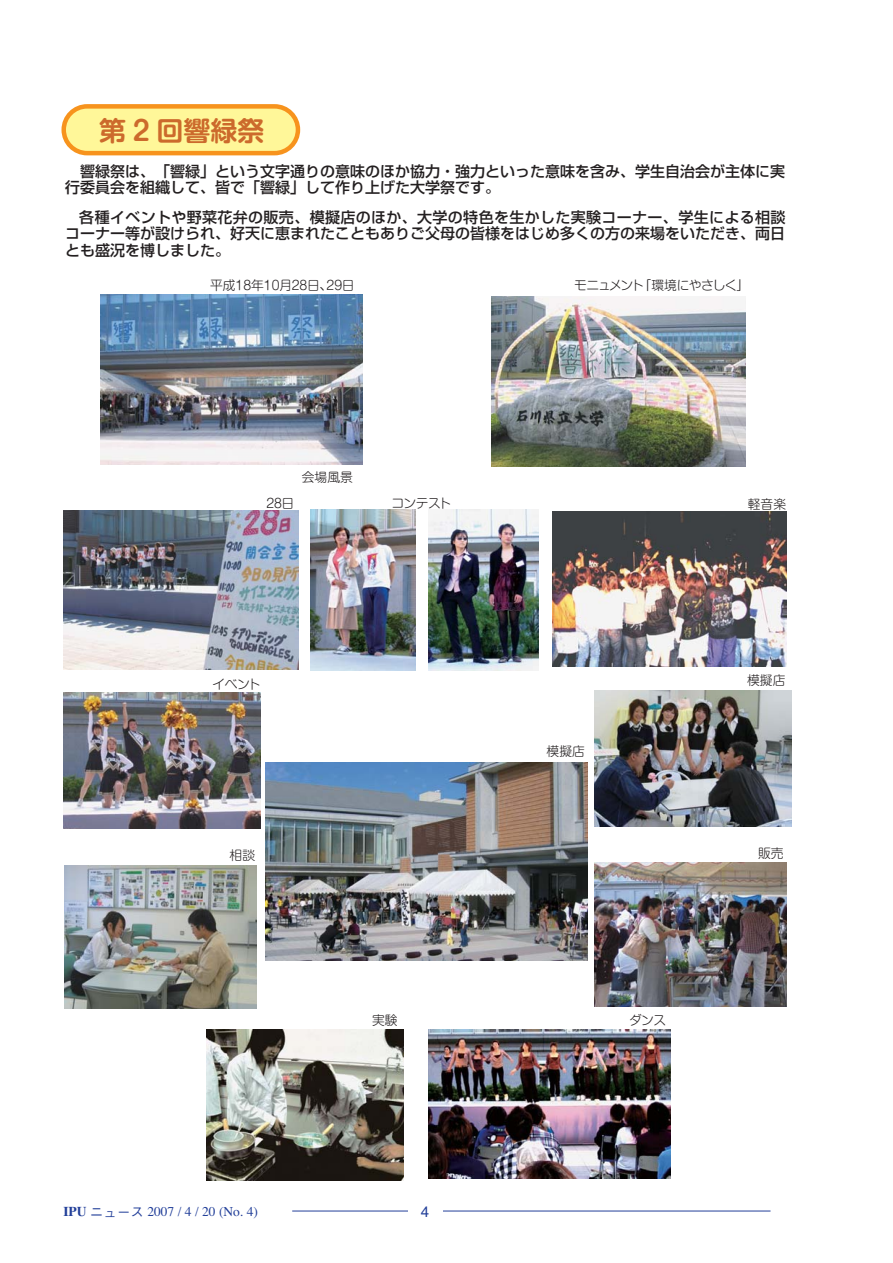
<style>
.page{position:relative;width:893px;height:1263px;background:#fff}
.page>*{position:absolute;margin:0;border:0;box-sizing:border-box;transform-origin:0 0}
.t1{font:27px "Shin M Go Pro De Bold 90 pv RKSJ H";color:#cc6a2c}
.t2{font:15px/16.5px "Shin Go Pr 5 Medium 90 pv RKSJ H";color:#231f20}
.t3{font:15px "Helvetica";color:#223f99}
.t4{font:13.5px "Times";color:#223f99}
.t5{font:12.75px "Shin M Go Pro Light 90 pv RKSJ H";letter-spacing:-.01em;color:#231f20}
.t6{font:12.75px "Shin M Go Pro Light 90 pv RKSJ H";letter-spacing:-.075em;color:#231f20}
.s1{font-weight:700}
.s2{font-family:"Gothic BBB Pr 5 Medium 90 pv RKSJ H"}
</style>
<div class="page">
<hr style="left:292px;top:1211px;width:478px;height:1px;background:#223f99">
<div style="left:408px;top:1209px;width:35px;height:6px;background:#fff"></div>
<img style="left:101px;top:294px;width:261px;height:170px">
<img style="left:491px;top:296px;width:254px;height:170px">
<div style="left:64px;top:106px;width:234px;height:47px;background:#fff799;border-radius:23px"></div>
<div style="left:61px;top:104px;width:239px;height:51px;border:4px solid #f7931d;border-radius:23px"></div>
<img style="left:64px;top:511px;width:234px;height:158px">
<img style="left:311px;top:510px;width:104px;height:161px">
<img style="left:429px;top:510px;width:110px;height:160px">
<img style="left:552px;top:512px;width:234px;height:155px">
<img style="left:64px;top:866px;width:193px;height:143px">
<img style="left:265px;top:763px;width:322px;height:198px">
<img style="left:594px;top:690px;width:197px;height:137px">
<img style="left:595px;top:863px;width:192px;height:144px">
<img style="left:206px;top:1030px;width:198px;height:150px">
<img style="left:428px;top:1029px;width:242px;height:150px">
<img style="left:64px;top:693px;width:196px;height:135px">
<h1 class="t1" style="left:99px;top:120px;width:167px">第 2 回響緑祭</h1>
<p class="t2" style="left:65px;top:165px;width:721px;line-height:15.8px">　響緑祭は、「響緑」という文字通りの意味のほか協力・強力といった意味を含み、学生自治会が主体に実行委員会を組織して、皆で「響緑」して作り上げた大学祭です。</p>
<p class="t2" style="left:65px;top:211px;width:722px;text-align:justify;text-indent:-16px">　　各種イベントや野菜花弁の販売、模擬店のほか、大学の特色を生かした実験コーナー、学生による相談コーナー等が設けられ、好天に恵まれたこともありご父母の皆様をはじめ多くの方の来場をいただき、両日とも盛況を博しました。</p>
<p class="t5" style="left:210px;top:280px;width:146px">平成18年10月28日、29日</p>
<p class="t6" style="left:574px;top:280px;width:176px">モニュメント「環境にやさしく」</p>
<p class="t5" style="left:266px;top:498px;width:30px">28日</p>
<p class="t5" style="left:302px;top:473px;width:52px">会場風景</p>
<p class="t5" style="left:391px;top:498px;width:61px">コンテスト</p>
<p class="t5" style="left:212px;top:679px;width:49px">イベント</p>
<p class="t5" style="left:230px;top:850px;width:27px">相談</p>
<p class="t5" style="left:547px;top:746px;width:40px">模擬店</p>
<p class="t5" style="left:372px;top:1016px;width:27px">実験</p>
<p class="t5" style="left:629px;top:1016px;width:38px">ダンス</p>
<p class="t4" style="left:63px;top:1207px;width:196px"><span class="s1">IPU</span> <span class="s2">ニュース</span> 2007 / 4 / 20 (No. 4)</p>
<p class="t3" style="left:421px;top:1206px;width:10px">4</p>
<p class="t5" style="left:748px;top:500px;width:40px">軽音楽</p>
<p class="t5" style="left:747px;top:675px;width:40px">模擬店</p>
<p class="t5" style="left:758px;top:848px;width:27px">販売</p>
</div>
